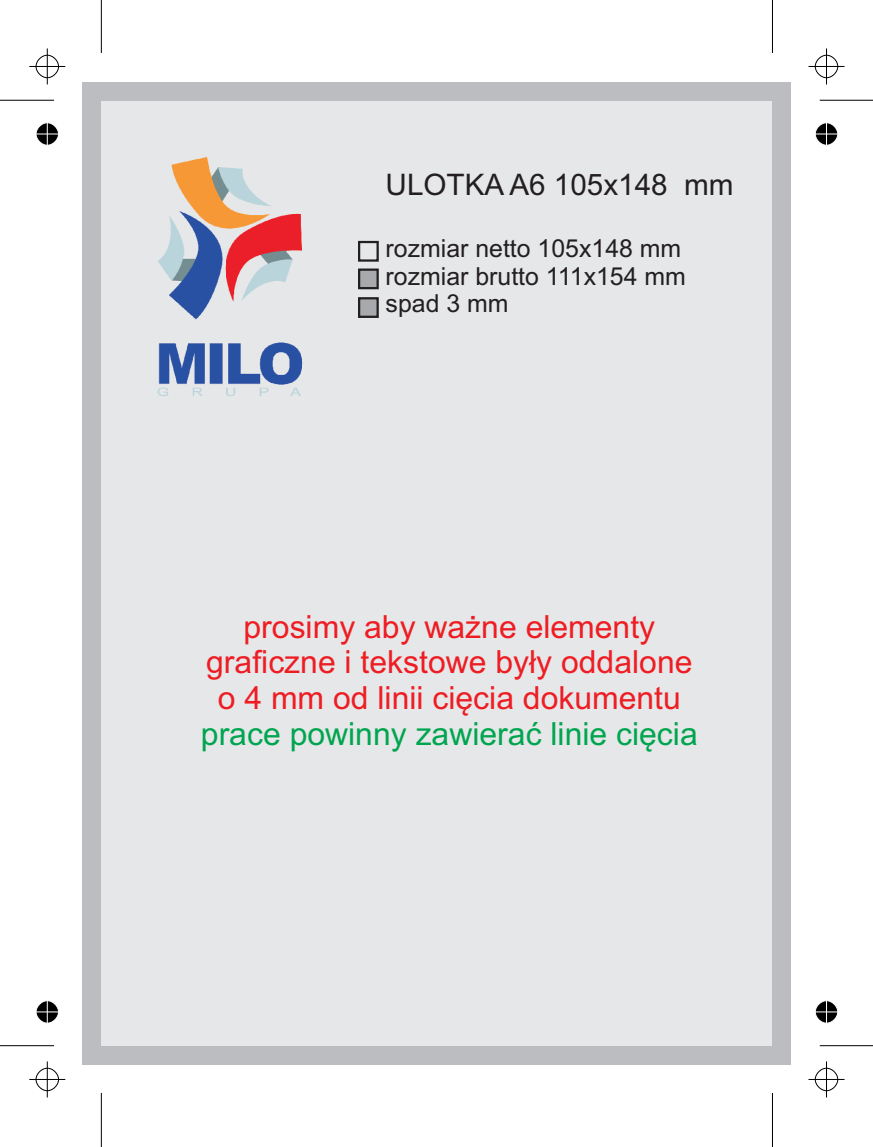
<style>
.page{position:relative;width:873px;height:1147px;background:#fff}
.page>*{position:absolute;margin:0;border:0;box-sizing:border-box;transform-origin:0 0}
.t1{font:31.95px/35.6px "Arial";color:#ee1d23;text-align:center}
.t2{font:31.95px "Arial";color:#00a54f}
.t3{font:29.7px "Arial";color:#231f20}
.t4{font:24.75px/27.7px "Arial";color:#231f20}
</style>
<div class="page">
<div style="left:82px;top:82px;width:708px;height:982px;background:#bcbdc0"></div>
<div style="left:101px;top:101px;width:670px;height:944px;background:#e6e7e9"></div>
<img style="left:157px;top:156px;width:146px;height:240px">
<div style="left:358px;top:241px;width:20px;height:21px;border:2px solid #231f20"></div>
<svg style="left:358px;top:268px;width:21px;height:22px"></svg>
<svg style="left:358px;top:297px;width:21px;height:21px"></svg>
<hr style="left:0;top:1045px;width:54px;height:1px;background:#000">
<hr style="left:101px;top:1092px;width:1px;height:54px;background:#000">
<hr style="left:0;top:100px;width:54px;height:1px;background:#000">
<hr style="left:101px;top:0;width:1px;height:53px;background:#000">
<hr style="left:819px;top:100px;width:53px;height:1px;background:#000">
<hr style="left:771px;top:0;width:1px;height:53px;background:#000">
<hr style="left:819px;top:1045px;width:53px;height:1px;background:#000">
<hr style="left:771px;top:1092px;width:1px;height:54px;background:#000">
<svg style="left:36px;top:1067px;width:23px;height:24px"></svg>
<hr style="left:29px;top:1079px;width:36px;height:1px;background:#000">
<hr style="left:47px;top:1061px;width:1px;height:36px;background:#000">
<svg style="left:36px;top:55px;width:23px;height:23px"></svg>
<hr style="left:29px;top:66px;width:36px;height:1px;background:#000">
<hr style="left:47px;top:48px;width:1px;height:36px;background:#000">
<svg style="left:814px;top:55px;width:23px;height:23px"></svg>
<hr style="left:808px;top:66px;width:36px;height:1px;background:#000">
<hr style="left:825px;top:48px;width:1px;height:36px;background:#000">
<svg style="left:814px;top:1067px;width:23px;height:24px"></svg>
<hr style="left:808px;top:1079px;width:36px;height:1px;background:#000">
<hr style="left:825px;top:1061px;width:1px;height:36px;background:#000">
<svg style="left:36px;top:1000px;width:23px;height:23px"></svg>
<hr style="left:29px;top:1011px;width:36px;height:1px;background:#fff">
<hr style="left:47px;top:993px;width:1px;height:36px;background:#fff">
<svg style="left:36px;top:122px;width:23px;height:24px"></svg>
<hr style="left:29px;top:134px;width:36px;height:1px;background:#fff">
<hr style="left:47px;top:116px;width:1px;height:36px;background:#fff">
<svg style="left:814px;top:122px;width:23px;height:24px"></svg>
<hr style="left:808px;top:134px;width:36px;height:1px;background:#fff">
<hr style="left:825px;top:116px;width:1px;height:36px;background:#fff">
<svg style="left:814px;top:1000px;width:23px;height:23px"></svg>
<hr style="left:808px;top:1011px;width:36px;height:1px;background:#fff">
<hr style="left:825px;top:993px;width:1px;height:36px;background:#fff">
<p class="t3" style="left:385px;top:173px;width:349px">ULOTKA A6 105x148 mm</p>
<p class="t4" style="left:385px;top:237px;width:302px">rozmiar netto 105x148 mm rozmiar brutto 111x154 mm spad 3 mm</p>
<p class="t1" style="left:206px;top:611px;width:487px">prosimy aby wa¿ne elementy graficzne i tekstowe by³y oddalone o 4 mm od linii ciêcia dokumentu</p>
<p class="t2" style="left:201px;top:721px;width:498px">prace powinny zawieraæ linie ciêcia</p>
</div>
